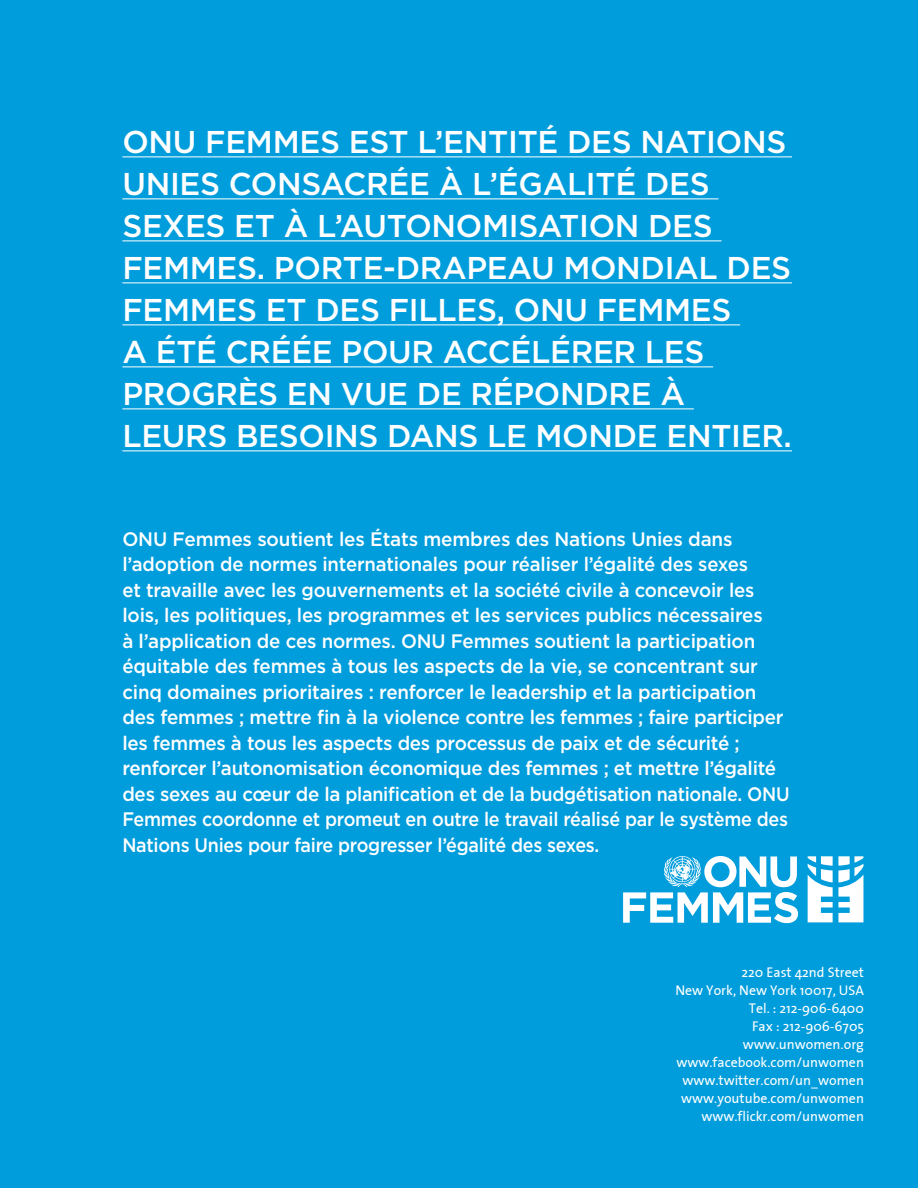
<style>
.page{position:relative;width:918px;height:1188px;background:#009ddc}
.page>*{position:absolute;margin:0;border:0;box-sizing:border-box;transform-origin:0 0}
.t1{font:500 31.5px/42px "Gotham";letter-spacing:-.01em;color:#fff}
.t2{font:500 19.5px/25.5px "Gotham";letter-spacing:-.015em;color:#fff}
.t3{font:13.8px/18px "The Sans Plain";color:#fff;text-align:right}
</style>
<div class="page">
<hr style="left:122px;top:157px;width:670px;height:1px;background:#fff">
<hr style="left:122px;top:199px;width:596px;height:1px;background:#fff">
<hr style="left:122px;top:241px;width:600px;height:1px;background:#fff">
<hr style="left:122px;top:283px;width:670px;height:1px;background:#fff">
<hr style="left:122px;top:325px;width:618px;height:1px;background:#fff">
<hr style="left:122px;top:367px;width:591px;height:1px;background:#fff">
<hr style="left:122px;top:409px;width:572px;height:1px;background:#fff">
<hr style="left:122px;top:451px;width:670px;height:1px;background:#fff">
<svg style="left:623px;top:856px;width:175px;height:67px"></svg>
<svg style="left:808px;top:856px;width:55px;height:66px"></svg>
<p class="t1" style="left:122px;top:120px;width:671px">ONU FEMMES EST L’ENTITÉ DES NATIONS<br>UNIES CONSACRÉE À L’ÉGALITÉ DES<br>SEXES ET À L’AUTONOMISATION DES<br>FEMMES. PORTE-DRAPEAU MONDIAL DES<br>FEMMES ET DES FILLES, ONU FEMMES<br>A ÉTÉ CRÉÉE POUR ACCÉLÉRER LES<br>PROGRÈS EN VUE DE RÉPONDRE À<br>LEURS BESOINS DANS LE MONDE ENTIER.</p>
<p class="t2" style="left:122px;top:526px;width:669px">ONU Femmes soutient les États membres des Nations Unies dans l’adoption de normes internationales pour réaliser l’égalité des sexes<br>et travaille avec les gouvernements et la société civile à concevoir les lois, les politiques, les programmes et les services publics nécessaires<br>à l’application de ces normes. ONU Femmes soutient la participation équitable des femmes à tous les aspects de la vie, se concentrant sur cinq domaines prioritaires : renforcer le leadership et la participation des femmes ; mettre fin à la violence contre les femmes ; faire participer les femmes à tous les aspects des processus de paix et de sécurité ; renforcer l’autonomisation économique des femmes ; et mettre l’égalité des sexes au cœur de la planification et de la budgétisation nationale. ONU Femmes coordonne et promeut en outre le travail réalisé par le système des Nations Unies pour faire progresser l’égalité des sexes.</p>
<p class="t3" style="left:675px;top:963px;width:190px">220 East 42nd Street<br>New York, New York 10017, USA<br>Tel. : 212-906-6400<br>Fax : 212-906-6705 www.unwomen.org www.facebook.com/unwomen www.twitter.com/un_women www.youtube.com/unwomen www.flickr.com/unwomen</p>
</div>
